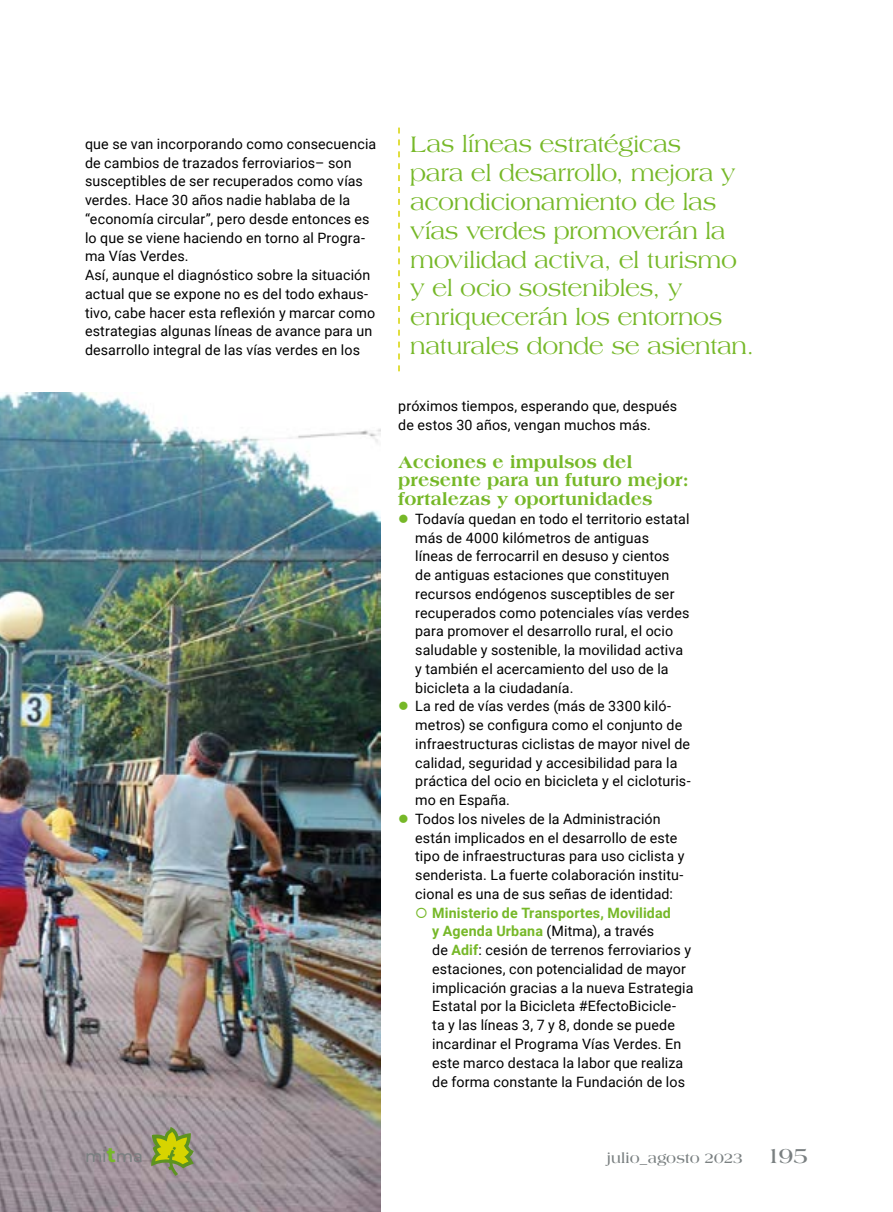
<style>
.page{position:relative;width:893px;height:1212px;background:#fff}
.page>*{position:absolute;margin:0;border:0;box-sizing:border-box;transform-origin:0 0}
.t1{font:24px/28.8px "Americana Std";letter-spacing:-.015em;color:#76b828}
.t2{font:800 18px/18.8px "Americana Std";color:#76b828}
.t3{font:500 16.5px "Montserrat";color:#7a8081}
.t4{font:700 15px "Americana Std";letter-spacing:-.005em;color:#7a8081}
.t5{font:14.25px/18.8px "Roboto";letter-spacing:.01em;color:#000}
.s1{color:#76b828}
.s2{font-weight:700;color:#76b828}
.s3{font-weight:700;font-size:21px;color:#76b828}
.s4{font-size:22.5px}
</style>
<div class="page">
<svg style="left:398px;top:128px;width:2px;height:243px"></svg>
<img style="left:0;top:393px;width:380px;height:819px">
<svg style="left:151px;top:1127px;width:43px;height:49px;background:#9ca549"></svg>
<p class="t5" style="left:85px;top:134px;width:293px">que se van incorporando como consecuencia de cambios de trazados ferroviarios– son susceptibles de ser recuperados como vías verdes. Hace 30 años nadie hablaba de la “economía circular”, pero desde entonces es lo que se viene haciendo en torno al Progra&shy;ma Vías Verdes.<br>Así, aunque el diagnóstico sobre la situación actual que se expone no es del todo exhaus&shy;tivo, cabe hacer esta reflexión y marcar como estrategias algunas líneas de avance para un desarrollo integral de las vías verdes en los</p>
<h1 class="t1" style="left:410px;top:130px;width:345px">Las líneas estratégicas<br>para el desarrollo, mejora y acondicionamiento de las vías verdes promoverán la movilidad activa, el turismo y el ocio sostenibles, y enriquecerán los entornos naturales donde se asientan.</h1>
<p class="t5" style="left:398px;top:396px;width:281px">próximos tiempos, esperando que, después de estos 30 años, vengan muchos más.</p>
<p class="t2" style="left:398px;top:452px;width:292px">Acciones e impulsos del presente para un futuro mejor: fortalezas y oportunidades</p>
<p class="t5" style="left:415px;top:509px;width:276px;text-indent:-17px"><span class="s1">●</span> Todavía quedan en todo el territorio estatal más de 4000 kilómetros de antiguas líneas de ferrocarril en desuso y cientos<br>de antiguas estaciones que constituyen recursos endógenos susceptibles de ser recuperados como potenciales vías verdes para promover el desarrollo rural, el ocio saludable y sostenible, la movilidad activa y también el acercamiento del uso de la bicicleta a la ciudadanía.</p>
<p class="t5" style="left:415px;top:696px;width:277px;text-indent:-17px"><span class="s1">●</span> La red de vías verdes (más de 3300 kiló&shy;metros) se configura como el conjunto de infraestructuras ciclistas de mayor nivel de calidad, seguridad y accesibilidad para la práctica del ocio en bicicleta y el cicloturis&shy;mo en España.</p>
<p class="t5" style="left:415px;top:809px;width:271px;text-indent:-17px"><span class="s1">●</span> Todos los niveles de la Administración están implicados en el desarrollo de este tipo de infraestructuras para uso ciclista y senderista. La fuerte colaboración institu&shy;cional es una de sus señas de identidad:</p>
<p class="t5" style="left:432px;top:903px;width:263px"><span class="s2">Ministerio de Transportes, Movilidad<br>y Agenda Urbana</span> (Mitma), a través<br>de <span class="s2">Adif</span>: cesión de terrenos ferroviarios y estaciones, con potencialidad de mayor implicación gracias a la nueva Estrategia Estatal por la Bicicleta #EfectoBicicle-<br>ta y las líneas 3, 7 y 8, donde se puede incardinar el Programa Vías Verdes. En este marco destaca la labor que realiza de forma constante la Fundación de los</p>
<p class="t3" style="left:85px;top:1144px;width:59px">mi<span class="s3">t</span>ma</p>
<p class="t4" style="left:607px;top:1150px;width:203px">julio_agosto 2023 <span class="s4">195</span></p>
</div>
